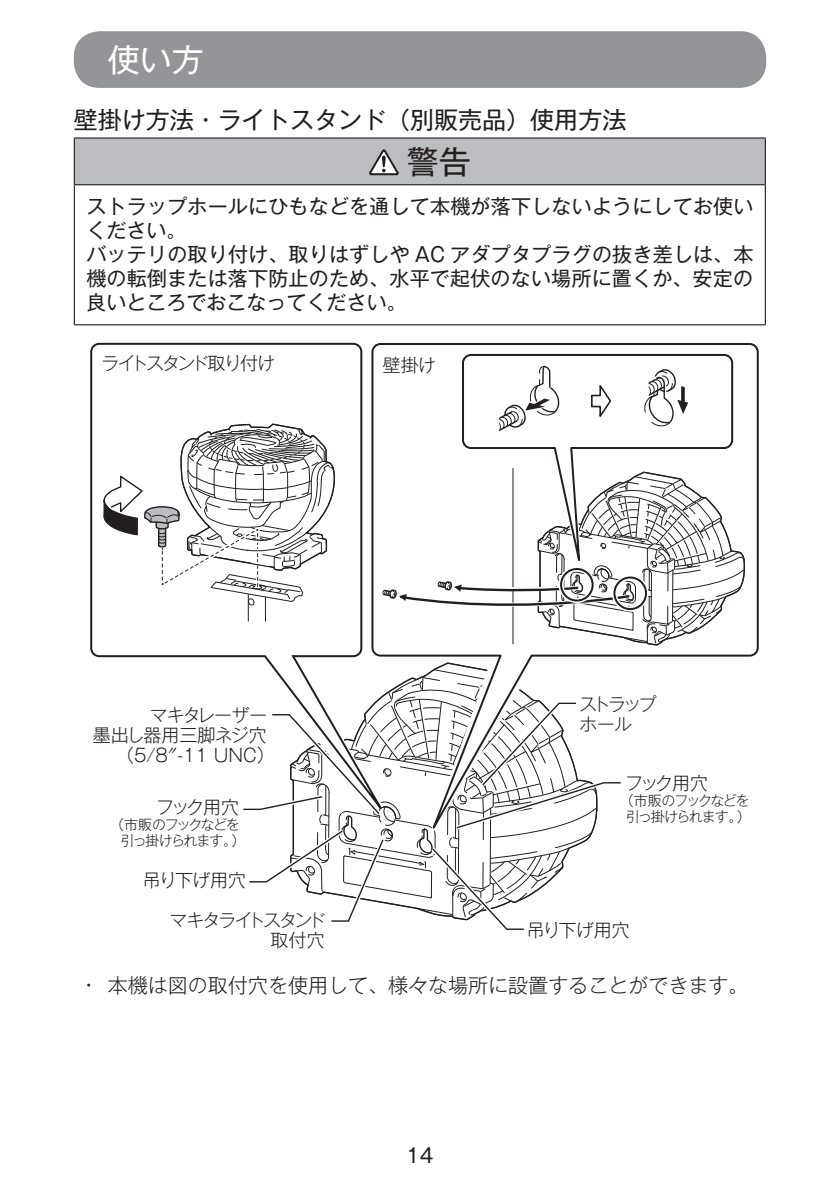
<style>
.page{position:relative;width:840px;height:1191px;background:#fff}
.page>*{position:absolute;margin:0;border:0;box-sizing:border-box;transform-origin:0 0}
.t1{font:32px "Gothic MB101 Pro";color:#fff}
.t2{font:32px "Gothic MB101 Pro";color:#231f20}
.t3{font:24px "Gothic MB101 Pro";color:#231f20}
.t4{font:20px/24px "Gothic MB101 Pro";letter-spacing:.01em;color:#231f20}
.t5{font:300 20px "Gothic MB101 Pro";color:#231f20}
.t6{font:300 18px "Gothic MB101 Pro";letter-spacing:-.065em;color:#231f20}
.t7{font:300 18px/20px "Gothic MB101 Pro";letter-spacing:-.1em;color:#231f20;text-align:right}
.t8{font:300 18px "Gothic MB101 Pro";letter-spacing:-.105em;color:#231f20}
.t9{font:300 18px "Gothic MB101 Pro";letter-spacing:-.005em;color:#231f20}
.t10{font:300 18px/20px "Gothic MB101 Pro";letter-spacing:-.145em;color:#231f20}
.t11{font:300 14px/16px "Gothic MB101 Pro";letter-spacing:-.105em;color:#231f20}
</style>
<div class="page">
<div style="left:74px;top:31px;width:691px;height:57px;background:#939598;border-radius:26px"></div>
<div style="left:74px;top:138px;width:690px;height:47px;background:#bcbdc0"></div>
<hr style="left:74px;top:185px;width:1px;height:139px;background:#231f20">
<hr style="left:764px;top:185px;width:1px;height:139px;background:#231f20">
<hr style="left:74px;top:137px;width:691px;height:2px;background:#231f20">
<hr style="left:74px;top:139px;width:1px;height:45px;background:#231f20">
<hr style="left:764px;top:139px;width:1px;height:45px;background:#231f20">
<hr style="left:74px;top:184px;width:691px;height:1px;background:#231f20">
<hr style="left:74px;top:324px;width:691px;height:1px;background:#231f20">
<svg style="left:369px;top:149px;width:29px;height:26px"></svg>
<svg style="left:744px;top:343px;width:15px;height:314px"></svg>
<svg style="left:90px;top:342px;width:13px;height:316px"></svg>
<svg style="left:103px;top:342px;width:641px;height:588px"></svg>
<h1 class="t1" style="left:108px;top:33px;width:97px">使い方</h1>
<p class="t3" style="left:74px;top:100px;width:553px">壁掛け方法・ライトスタンド（別販売品）使用方法</p>
<h1 class="t2" style="left:406px;top:135px;width:65px">警告</h1>
<p class="t4" style="left:86px;top:192px;width:668px">ストラップホールにひもなどを通して本機が落下しないようにしてお使いください。<br>バッテリの取り付け、取りはずしや AC アダプタプラグの抜き差しは、本機の転倒または落下防止のため、水平で起伏のない場所に置くか、安定の良いところでおこなってください。</p>
<p class="t8" style="left:101px;top:348px;width:176px">ライトスタンド取り付け</p>
<p class="t6" style="left:382px;top:350px;width:55px">壁掛け</p>
<p class="t6" style="left:150px;top:700px;width:119px">マキタレーザー</p>
<p class="t9" style="left:93px;top:720px;width:175px">墨出し器用三脚ネジ穴</p>
<p class="t6" style="left:116px;top:740px;width:160px">（5/8″-11 UNC）</p>
<p class="t6" style="left:156px;top:792px;width:84px">フック用穴</p>
<p class="t11" style="left:121px;top:815px;width:126px;text-indent:-10px">（市販のフックなどを引っ掛けられます。）</p>
<p class="t6" style="left:143px;top:865px;width:104px">吊り下げ用穴</p>
<p class="t7" style="left:169px;top:908px;width:158px">マキタライトスタンド取付穴</p>
<p class="t10" style="left:579px;top:691px;width:79px">ストラップホール</p>
<p class="t6" style="left:624px;top:767px;width:84px">フック用穴</p>
<p class="t11" style="left:619px;top:790px;width:132px;text-align:center">（市販のフックなどを引っ掛けられます。）</p>
<p class="t6" style="left:526px;top:915px;width:104px">吊り下げ用穴</p>
<p class="t5" style="left:85px;top:968px;width:664px">• 本機は図の取付穴を使用して、様々な場所に設置することができます。</p>
<p class="t4" style="left:406px;top:1140px;width:29px">14</p>
</div>
